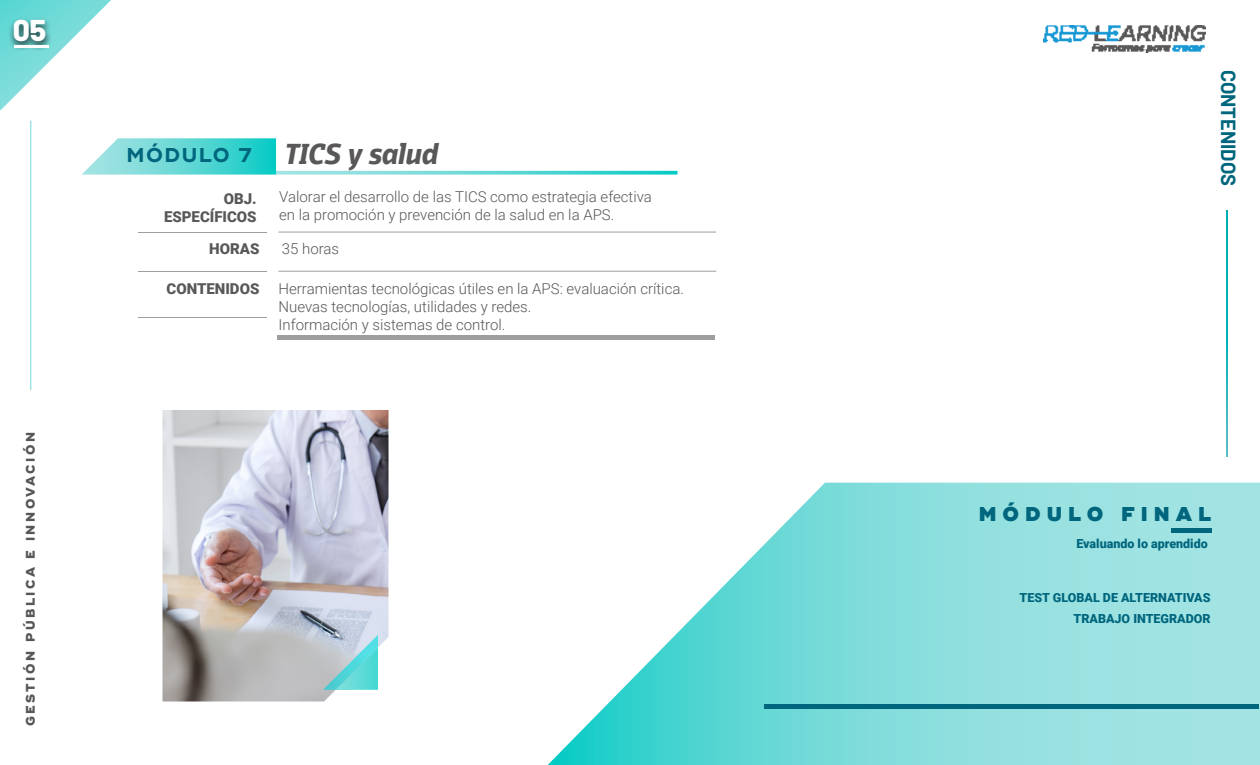
<style>
.page{position:relative;width:1260px;height:765px;background:#fff}
.page>*{position:absolute;margin:0;border:0;box-sizing:border-box;transform-origin:0 0}
.t1{font:italic 700 30px "Domotika Trial";color:#595757}
.t2{font:800 30px "Barlow";color:#fff}
.t3{font:900 20px "Ridley Grotesk";letter-spacing:.3em;color:#00667d}
.t4{font:700 20px "Barlow";color:#00667d}
.t5{font:300 15px/18px "Roboto";color:#595757}
.t6{font:900 15px/17.5px "Roboto";color:#595757;text-align:right}
.t7{font:900 12.5px/21.1px "Roboto";color:#00667d;text-align:right}
.t8{font:800 12.5px "Ridley Grotesk";letter-spacing:.2em;color:#575757}
.s1{font-family:"Ridley Grotesk";font-style:normal;font-size:20px;color:#00667d}
</style>
<div class="page">
<img style="left:1044px;top:25px;width:162px;height:28px">
<svg style="left:0;top:0;width:111px;height:111px"></svg>
<div style="left:8px;top:16px;width:44px;height:35px;background:#000;opacity:.75"></div>
<hr style="left:14px;top:45px;width:35px;height:3px;background:#fff">
<hr style="left:138px;top:232px;width:128px;height:1px;background:#9e9e9e">
<hr style="left:138px;top:271px;width:128px;height:1px;background:#9e9e9e">
<hr style="left:138px;top:318px;width:128px;height:1px;background:#9e9e9e">
<div style="left:278px;top:335px;width:437px;height:5px;background:#9e9e9e"></div>
<svg style="left:1227px;top:211px;width:1px;height:246px"></svg>
<hr style="left:278px;top:232px;width:438px;height:1px;background:#9e9e9e">
<hr style="left:278px;top:271px;width:438px;height:1px;background:#9e9e9e">
<svg style="left:276px;top:171px;width:402px;height:4px;background:#72dcd9"></svg>
<svg style="left:82px;top:138px;width:194px;height:37px;background:#6ddbd8"></svg>
<svg style="left:548px;top:483px;width:712px;height:282px"></svg>
<hr style="left:764px;top:705px;width:494px;height:4px;background:#00667d">
<div style="left:1172px;top:528px;width:40px;height:5px;background:#00667d"></div>
<img style="left:162px;top:410px;width:227px;height:292px">
<img style="left:323px;top:635px;width:55px;height:55px">
<h1 class="t2" style="left:13px;top:8px;width:35px">05</h1>
<p class="t8" style="left:23px;top:726px;width:296px;rotate:-90deg">GESTIÓN PÚBLICA E INNOVACIÓN</p>
<h1 class="t1" style="left:126px;top:137px;width:312px"><span class="s1">MÓDULO 7</span> TICS y salud</h1>
<p class="t6" style="left:164px;top:190px;width:94px">OBJ.<br>ESPECÍFICOS</p>
<p class="t5" style="left:279px;top:187px;width:374px">Valorar el desarrollo de las TICS como estrategia efectiva en la promoción y prevención de la salud en la APS.</p>
<p class="t6" style="left:209px;top:240px;width:52px">HORAS</p>
<p class="t5" style="left:282px;top:240px;width:59px">35 horas</p>
<p class="t6" style="left:167px;top:279px;width:94px">CONTENIDOS</p>
<p class="t5" style="left:279px;top:279px;width:407px">Herramientas tecnológicas útiles en la APS: evaluación crítica.<br>Nuevas tecnologías, utilidades y redes.<br>Información y sistemas de control.</p>
<h2 class="t4" style="left:1243px;top:70px;width:118px;rotate:90deg">CONTENIDOS</h2>
<h2 class="t3" style="left:979px;top:501px;width:234px">MÓDULO FINAL</h2>
<p class="t7" style="left:1076px;top:532px;width:133px">Evaluando lo aprendido</p>
<p class="t7" style="left:1020px;top:586px;width:193px">TEST GLOBAL DE ALTERNATIVAS<br>TRABAJO INTEGRADOR</p>
</div>
